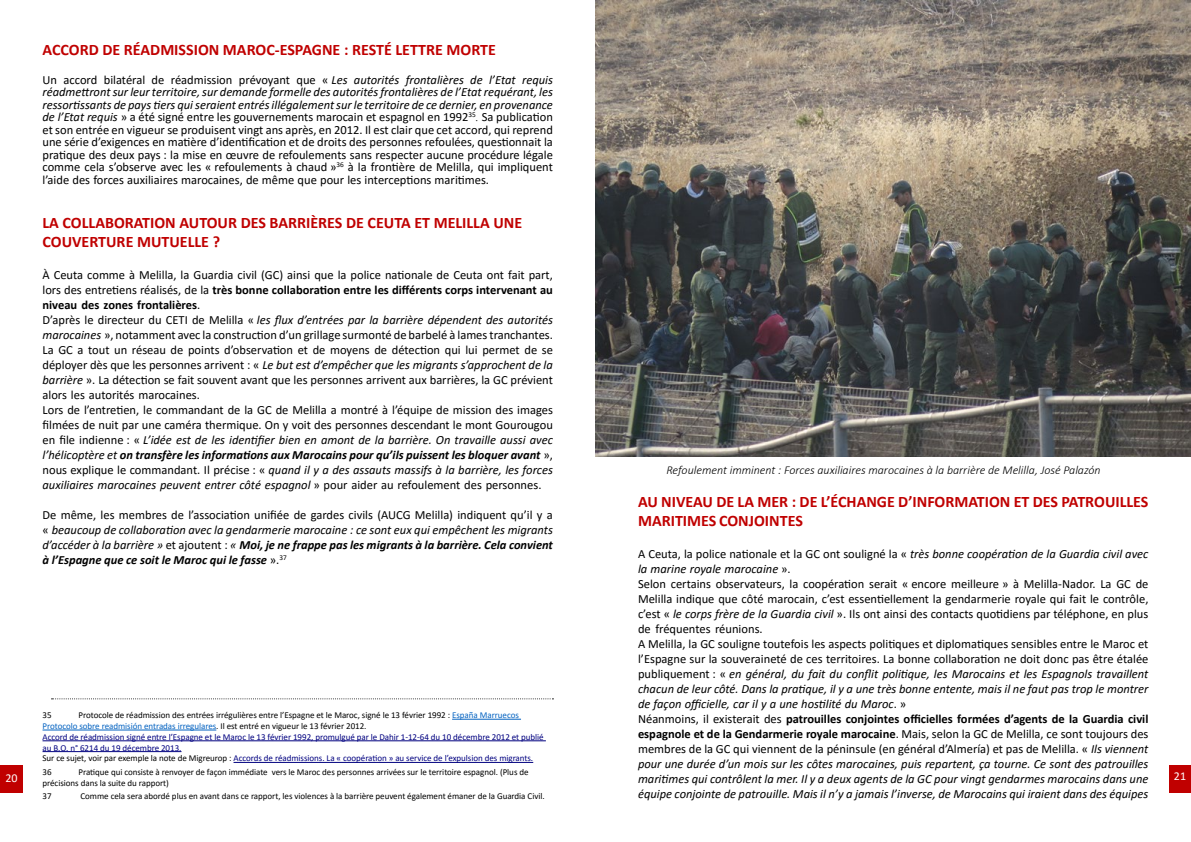
<style>
.page{position:relative;width:1191px;height:842px;background:#fff}
.page>*{position:absolute;margin:0;border:0;box-sizing:border-box;transform-origin:0 0}
.t1{font:700 16px/19.2px "Calibri";color:#c00000}
.t2{font:12.5px/15px "Calibri";color:#000}
.t3{font:italic 12.5px/15px "Calibri";color:#000;text-align:justify}
.t4{font:italic 300 12px "Calibri";color:#000}
.t5{font:12px "Calibri";color:#fff}
.t6{font:9px/10.8px "Calibri";letter-spacing:-.005em;color:#000080}
.t7{font:9px/10.8px "Calibri";letter-spacing:-.005em;color:#000}
.s1{font-style:italic}
.s2{font-family:"Times New Roman";font-style:italic;font-size:12px}
.s3{font-weight:700}
.s4{font-weight:700;font-style:italic}
.s5{font-style:normal}
.s6{color:#000}
.s7{color:#0563c1}
</style>
<div class="page">
<div style="left:0;top:765px;width:23px;height:28px;background:#c00000"></div>
<div style="left:1169px;top:765px;width:22px;height:28px;background:#c00000"></div>
<svg style="left:52px;top:698px;width:501px;height:1px"></svg>
<hr style="left:452px;top:719px;width:69px;height:1px;background:#0563c1">
<hr style="left:43px;top:730px;width:173px;height:1px;background:#0563c1">
<hr style="left:43px;top:740px;width:503px;height:1px;background:#000080">
<hr style="left:43px;top:751px;width:138px;height:1px;background:#000080">
<hr style="left:233px;top:762px;width:300px;height:1px;background:#000080">
<img style="left:595px;top:0;width:595px;height:456px">
<p class="t1" style="left:43px;top:39px;width:455px">ACCORD DE RÉADMISSION MAROC-ESPAGNE : RESTÉ LETTRE MORTE</p>
<p class="t2" style="left:43px;top:73px;width:512px;line-height:12.5px;text-align:justify">Un accord bilatéral de réadmission prévoyant que « <span class="s1">Les autorités frontalières de l’Etat requis réadmettront sur leur territoire, sur demande formelle des autorités frontalières de l’Etat requérant, les ressortissants de pays tiers qui seraient entrés illégalement sur le territoire de ce dernier, en provenance de l’Etat requis</span> » a été signé entre les gouvernements marocain et espagnol en 1992<sup>35</sup><span class="s2">.</span> Sa publication et son entrée en vigueur se produisent vingt ans après, en 2012. Il est clair que cet accord, qui reprend une série d’exigences en matière d’identification et de droits des personnes refoulées, questionnait la pratique des deux pays : la mise en œuvre de refoulements sans respecter aucune procédure légale comme cela s’observe avec les « refoulements à chaud »<sup>36</sup> à la frontière de Melilla, qui impliquent l’aide des forces auxiliaires marocaines, de même que pour les interceptions maritimes.</p>
<p class="t1" style="left:43px;top:213px;width:481px">LA COLLABORATION AUTOUR DES BARRIÈRES DE CEUTA ET MELILLA UNE<br>COUVERTURE MUTUELLE ?</p>
<p class="t2" style="left:43px;top:267px;width:512px">À Ceuta comme à Melilla, la Guardia civil (GC) ainsi que la police nationale de Ceuta ont fait part, lors des entretiens réalisés, de la <span class="s3">très bonne collaboration entre les différents corps intervenant au niveau des zones frontalières</span>.<br>D’après le directeur du CETI de Melilla « <span class="s1">les flux d’entrées par la barrière dépendent des autorités marocaines</span> », notamment avec la construction d’un grillage surmonté de barbelé à lames tranchantes.<br>La GC a tout un réseau de points d’observation et de moyens de détection qui lui permet de se déployer dès que les personnes arrivent : « <span class="s1">Le but est d’empêcher que les migrants s’approchent de la barrière</span> ». La détection se fait souvent avant que les personnes arrivent aux barrières, la GC prévient alors les autorités marocaines.<br>Lors de l’entretien, le commandant de la GC de Melilla a montré à l’équipe de mission des images filmées de nuit par une caméra thermique. On y voit des personnes descendant le mont Gourougou en file indienne : « <span class="s1">L’idée est de les identifier bien en amont de la barrière. On travaille aussi avec l’hélicoptère et</span> <span class="s4">on transfère les informations aux Marocains pour qu’ils puissent les bloquer avant</span> », nous explique le commandant. Il précise : « <span class="s1">quand il y a des assauts massifs à la barrière, les forces auxiliaires marocaines peuvent entrer côté espagnol</span> » pour aider au refoulement des personnes.</p>
<p class="t3" style="left:43px;top:507px;width:512px"><span class="s5">De même, les membres de l’association unifiée de gardes civils (AUCG Melilla) indiquent qu’il y a «</span> beaucoup de collaboration avec la gendarmerie marocaine : ce sont eux qui empêchent les migrants d’accéder à la barrière » <span class="s5">et ajoutent :</span> « <span class="s3">Moi, je ne frappe pas les migrants à la barrière. Cela convient à l’Espagne que ce soit le Maroc qui le fasse</span> <span class="s5">».</span><sup>37</sup></p>
<p class="t4" style="left:666px;top:462px;width:436px">Refoulement imminent : Forces auxiliaires marocaines à la barrière de Melilla, José Palazón</p>
<p class="t1" style="left:638px;top:491px;width:512px">AU NIVEAU DE LA MER : DE L’ÉCHANGE D’INFORMATION ET DES PATROUILLES<br>MARITIMES CONJOINTES</p>
<p class="t2" style="left:638px;top:546px;width:512px">A Ceuta, la police nationale et la GC ont souligné la « <span class="s1">très bonne coopération de la Guardia civil avec la marine royale marocaine</span> ».<br>Selon certains observateurs, la coopération serait « encore meilleure » à Melilla-Nador. La GC de Melilla indique que côté marocain, c’est essentiellement la gendarmerie royale qui fait le contrôle, c’est « <span class="s1">le corps frère de la Guardia civil</span> ». Ils ont ainsi des contacts quotidiens par téléphone, en plus de fréquentes réunions.<br>A Melilla, la GC souligne toutefois les aspects politiques et diplomatiques sensibles entre le Maroc et l’Espagne sur la souveraineté de ces territoires. La bonne collaboration ne doit donc pas être étalée publiquement : « <span class="s1">en général, du fait du conflit politique, les Marocains et les Espagnols travaillent chacun de leur côté. Dans la pratique, il y a une très bonne entente, mais il ne faut pas trop le montrer de façon officielle, car il y a une hostilité du Maroc</span>. »<br>Néanmoins, il existerait des <span class="s3">patrouilles conjointes officielles formées d’agents de la Guardia civil espagnole et de la Gendarmerie royale marocaine</span>. Mais, selon la GC de Melilla, ce sont toujours des membres de la GC qui viennent de la péninsule (en général d’Almería) et pas de Melilla. « <span class="s1">Ils viennent pour une durée d’un mois sur les côtes marocaines, puis repartent, ça tourne. Ce sont des patrouilles maritimes qui contrôlent la mer. Il y a deux agents de la GC pour vingt gendarmes marocains dans une équipe conjointe de patrouille. Mais il n’y a jamais l’inverse, de Marocains qui iraient dans des équipes</span></p>
<p class="t6" style="left:43px;top:709px;width:503px;text-indent:36px"><span class="s6">Protocole de réadmission des entrées irrégulières entre l’Espagne et le Maroc, signé le 13 février 1992 :</span> <span class="s7">España Marruecos Protocolo sobre readmisión entradas irregulares</span><span class="s6">. Il est entré en vigueur le 13 février 2012.<br></span>Accord de réadmission signé entre l’Espagne et le Maroc le 13 février 1992, promulgué par le Dahir 1-12-64 du 10 décembre 2012 et publié au B.O. n° 6214 du 19 décembre 2013.<br><span class="s6">Sur ce sujet, voir par exemple la note de Migreurop :</span> Accords de réadmissions. La « coopération » au service de l’expulsion des migrants.</p>
<p class="t7" style="left:43px;top:766px;width:11px">36</p>
<p class="t7" style="left:43px;top:709px;width:11px">35</p>
<p class="t7" style="left:43px;top:766px;width:487px;text-indent:36px">Pratique qui consiste à renvoyer de façon immédiate vers le Maroc des personnes arrivées sur le territoire espagnol. (Plus de précisions dans la suite du rapport)</p>
<p class="t7" style="left:43px;top:791px;width:11px">37</p>
<p class="t7" style="left:81px;top:791px;width:465px">Comme cela sera abordé plus en avant dans ce rapport, les violences à la barrière peuvent également émaner de la Guardia Civil.</p>
<p class="t5" style="left:5px;top:770px;width:14px">20</p>
<p class="t5" style="left:1174px;top:767px;width:14px">21</p>
</div>
